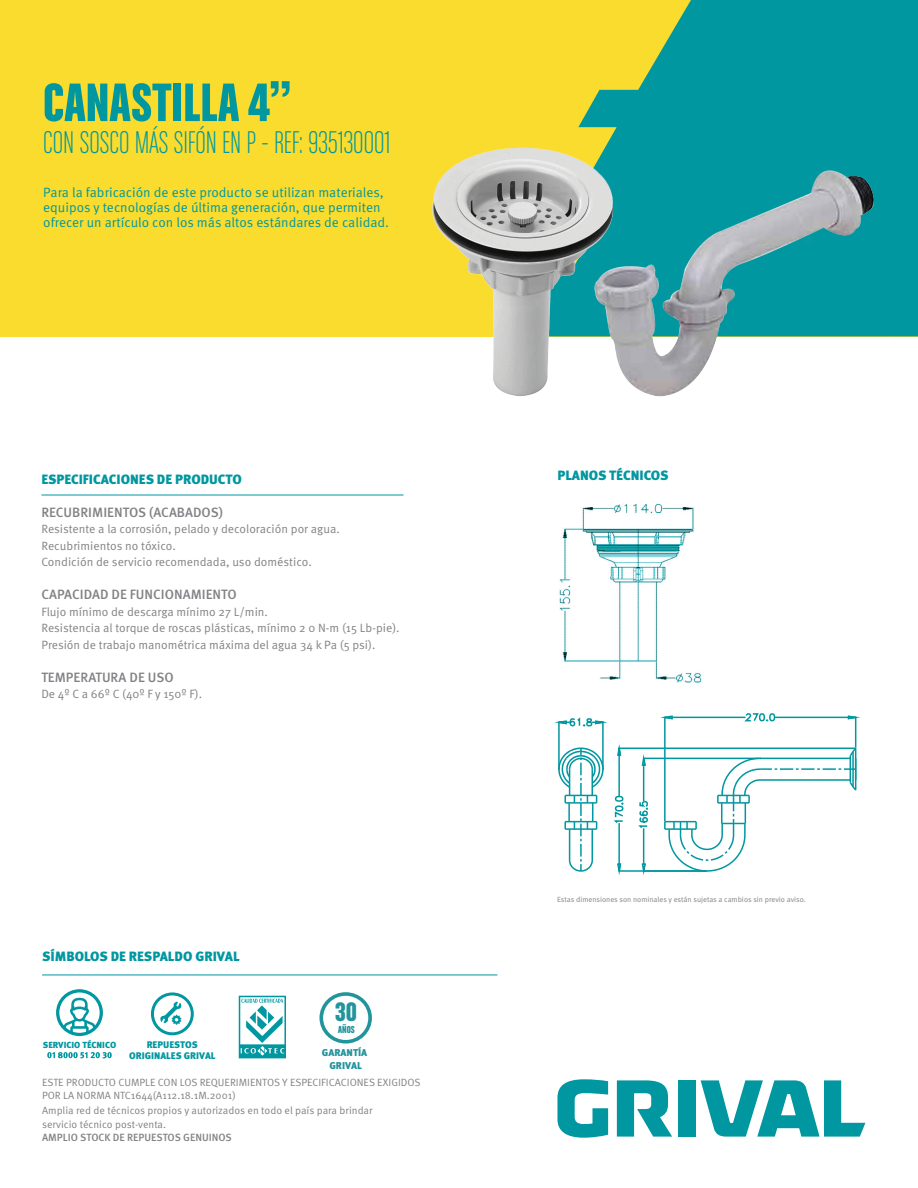
<style>
.page{position:relative;width:918px;height:1188px;background:#fff}
.page>*{position:absolute;margin:0;border:0;box-sizing:border-box;transform-origin:0 0}
.t1{font:57.45px "Chalet Comprime Hong Kong Sixty";letter-spacing:.005em;color:#0097a0}
.t2{font:33.45px "Chalet Comprime Milan Eighty";color:#0097a0}
.t3{font:28.5px "Chalet Comprime Hong Kong Sixty";color:#22949c}
.t4{font:13.5px/15px "Meta Pro";color:#0097a0}
.t5{font:500 13.5px "Meta Pro";color:#808285}
.t6{font:900 13.5px "Meta Pro";color:#0097a0}
.t7{font:12px/16.5px "Meta Pro";color:#808285}
.t8{font:10.8px "Chalet Comprime Hong Kong Sixty";color:#22949c}
.t9{font:10.5px/13.5px "Meta Pro";color:#808285}
.t10{font:500 10.5px "Meta Pro";color:#808285}
.t11{font:900 9.9px/12.3px "Meta Pro";color:#22949c;text-align:center}
.t12{font:900 9.6px/10.2px "Meta Pro";color:#0097a0;text-align:center}
.t13{font:900 8.85px "Meta Pro";color:#0097a0}
.t14{font:7.5px "Meta Pro";color:#808285}
</style>
<div class="page">
<div style="left:0;top:0;width:918px;height:336px;background:#f9dc2d"></div>
<svg style="left:645px;top:0;width:273px;height:78px;background:#149c96"></svg>
<svg style="left:617px;top:1080px;width:55px;height:57px"></svg>
<div style="left:678px;top:1080px;width:17px;height:57px;background:#0097a0"></div>
<svg style="left:557px;top:1079px;width:51px;height:59px"></svg>
<svg style="left:701px;top:1080px;width:164px;height:57px"></svg>
<hr style="left:42px;top:975px;width:455px;height:1px;background:#0097a0">
<svg style="left:47px;top:1052px;width:65px;height:6px"></svg>
<svg style="left:56px;top:989px;width:47px;height:47px"></svg>
<svg style="left:151px;top:992px;width:43px;height:43px"></svg>
<svg style="left:239px;top:996px;width:47px;height:62px"></svg>
<hr style="left:664px;top:717px;width:2px;height:104px;background:#0097a0">
<hr style="left:855px;top:717px;width:1px;height:31px;background:#0097a0">
<hr style="left:672px;top:717px;width:74px;height:1px;background:#0097a0">
<hr style="left:775px;top:717px;width:74px;height:1px;background:#0097a0">
<svg style="left:660px;top:715px;width:14px;height:5px"></svg>
<svg style="left:742px;top:713px;width:34px;height:9px"></svg>
<svg style="left:847px;top:715px;width:13px;height:5px"></svg>
<hr style="left:619px;top:870px;width:87px;height:2px;background:#0097a0">
<hr style="left:619px;top:748px;width:236px;height:1px;background:#0097a0">
<hr style="left:618px;top:823px;width:2px;height:41px;background:#0097a0">
<hr style="left:618px;top:755px;width:2px;height:41px;background:#0097a0">
<svg style="left:617px;top:862px;width:5px;height:13px"></svg>
<svg style="left:614px;top:795px;width:10px;height:30px"></svg>
<svg style="left:617px;top:744px;width:5px;height:13px"></svg>
<hr style="left:558px;top:722px;width:2px;height:47px;background:#0097a0">
<hr style="left:602px;top:722px;width:2px;height:47px;background:#0097a0">
<svg style="left:558px;top:747px;width:46px;height:125px"></svg>
<svg style="left:554px;top:717px;width:54px;height:10px"></svg>
<hr style="left:643px;top:758px;width:116px;height:1px;background:#0097a0">
<hr style="left:643px;top:828px;width:1px;height:36px;background:#0097a0">
<hr style="left:643px;top:765px;width:1px;height:36px;background:#0097a0">
<svg style="left:641px;top:863px;width:6px;height:12px"></svg>
<svg style="left:638px;top:800px;width:10px;height:30px"></svg>
<svg style="left:664px;top:746px;width:193px;height:126px"></svg>
<svg style="left:641px;top:754px;width:6px;height:13px"></svg>
<img style="left:386px;top:78px;width:532px;height:319px">
<hr style="left:41px;top:495px;width:362px;height:1px;background:#0097a0">
<img style="left:559px;top:503px;width:143px;height:180px">
<svg style="left:319px;top:992px;width:53px;height:52px"></svg>
<h1 class="t1" style="left:43px;top:69px;width:249px">CANASTILLA4’’</h1>
<h2 class="t2" style="left:43px;top:125px;width:349px">CON SOSCO MÁS SIFÓN EN P - REF: 935130001</h2>
<p class="t4" style="left:43px;top:185px;width:347px">Para la fabricación de este producto se utilizan materiales, equipos y tecnologías de última generación, que permiten ofrecer un artículo con los más altos estándares de calidad.</p>
<p class="t6" style="left:41px;top:471px;width:202px">ESPECIFICACIONES DE PRODUCTO</p>
<p class="t5" style="left:41px;top:504px;width:183px">RECUBRIMIENTOS (ACABADOS)</p>
<p class="t7" style="left:41px;top:521px;width:300px">Resistente a la corrosión, pelado y decoloración por agua.<br>Recubrimientos no tóxico.<br>Condición de servicio recomendada, uso doméstico.</p>
<p class="t5" style="left:41px;top:586px;width:197px">CAPACIDAD DE FUNCIONAMIENTO</p>
<p class="t7" style="left:41px;top:604px;width:360px">Flujo mínimo de descarga mínimo 27 L/min.<br>Resistencia al torque de roscas plásticas, mínimo 2 0 N-m (15 Lb-pie).<br>Presión de trabajo manométrica máxima del agua 34 k Pa (5 psi).</p>
<p class="t5" style="left:41px;top:669px;width:134px">TEMPERATURA DE USO</p>
<p class="t7" style="left:41px;top:686px;width:162px">De 4º C a 66º C (40º F y 150º F).</p>
<p class="t6" style="left:42px;top:948px;width:199px">SÍMBOLOS DE RESPALDO GRIVAL</p>
<p class="t13" style="left:43px;top:1039px;width:75px">SERVICIO TÉCNICO</p>
<p class="t12" style="left:129px;top:1040px;width:88px">REPUESTOS<br>ORIGINALES GRIVAL</p>
<h3 class="t3" style="left:335px;top:995px;width:23px">30</h3>
<p class="t8" style="left:338px;top:1023px;width:18px">AÑOS</p>
<p class="t11" style="left:322px;top:1047px;width:47px">GARANTÍA<br>GRIVAL</p>
<p class="t9" style="left:42px;top:1076px;width:380px">ESTE PRODUCTO CUMPLE CON LOS REQUERIMIENTOS Y ESPECIFICACIONES EXIGIDOS<br>POR LA NORMA NTC1644(A112.18.1M.2001)</p>
<p class="t9" style="left:42px;top:1104px;width:332px">Amplia red de técnicos propios y autorizados en todo el país para brindar servicio técnico post-venta.</p>
<p class="t10" style="left:42px;top:1131px;width:191px">AMPLIO STOCK DE REPUESTOS GENUINOS</p>
<p class="t6" style="left:557px;top:467px;width:113px">PLANOS TÉCNICOS</p>
<p class="t14" style="left:557px;top:895px;width:250px">Estas dimensiones son nominales y están sujetas a cambios sin previo aviso.</p>
</div>
